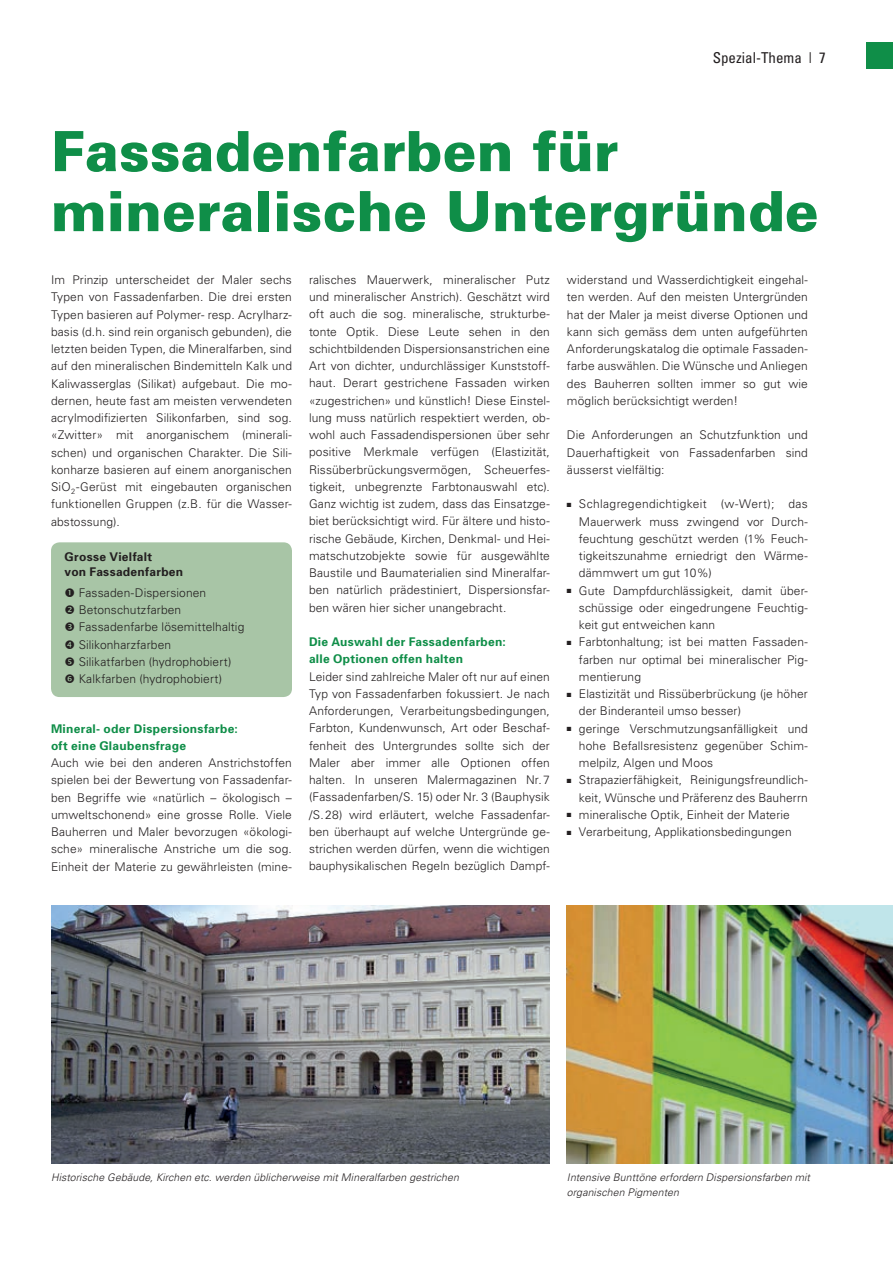
<style>
.page{position:relative;width:893px;height:1263px;background:#fff}
.page>*{position:absolute;margin:0;border:0;box-sizing:border-box;transform-origin:0 0}
.t1{font:900 55.5px/60px "Univers";color:#0f8e48}
.t2{font:condensed 15px "Univers";color:#231f20}
.t3{font:300 12px/17.2px "Univers";letter-spacing:.01em;color:#231f20;text-align:justify}
.t4{font:700 12px/17.2px "Univers";letter-spacing:.025em;color:#0f8e48}
.t5{font:700 12px/15px "Univers";letter-spacing:.025em;color:#231f20}
.t6{font:italic 300 10.5px/15px "Univers";letter-spacing:.01em;color:#231f20}
</style>
<div class="page">
<div style="left:866px;top:43px;width:27px;height:26px;background:#0f8e48"></div>
<img style="left:51px;top:905px;width:499px;height:259px">
<div style="left:51px;top:542px;width:241px;height:155px;background:#a8c5a6;border-radius:9px"></div>
<img style="left:567px;top:905px;width:326px;height:259px">
<p class="t2" style="left:713px;top:48px;width:114px">Spezial-Thema | 7</p>
<h1 class="t1" style="left:51px;top:120px;width:769px">Fassadenfarben für mineralische Untergründe</h1>
<p class="t3" style="left:51px;top:271px;width:242px">Im Prinzip unterscheidet der Maler sechs Typen von Fassadenfarben. Die drei ersten Typen basieren auf Polymer- resp. Acrylharz&shy;basis (d.h. sind rein organisch gebunden), die letzten beiden Typen, die Mineralfarben, sind auf den mineralischen Bindemitteln Kalk und Kaliwasserglas (Silikat) aufgebaut. Die mo&shy;dernen, heute fast am meisten verwendeten acrylmodifizierten Silikonfarben, sind sog. «Zwitter» mit anorganischem (minerali&shy;schen) und organischen Charakter. Die Sili&shy;konharze basieren auf einem anorganischen SiO<sub>2</sub>-Gerüst mit eingebauten organischen funktionellen Gruppen (z.B. für die Wasser&shy;abstossung).</p>
<p class="t3" style="left:309px;top:271px;width:242px">ralisches Mauerwerk, mineralischer Putz und mineralischer Anstrich). Geschätzt wird oft auch die sog. mineralische, strukturbe&shy;tonte Optik. Diese Leute sehen in den schichtbildenden Dispersionsanstrichen eine Art von dichter, undurchlässiger Kunststoff&shy;haut. Derart gestrichene Fassaden wirken «zugestrichen» und künstlich! Diese Einstel&shy;lung muss natürlich respektiert werden, ob&shy;wohl auch Fassadendispersionen über sehr positive Merkmale verfügen (Elastizität, Rissüberbrückungsvermögen, Scheuerfes&shy;tigkeit, unbegrenzte Farbtonauswahl etc).<br>Ganz wichtig ist zudem, dass das Einsatzge&shy;biet berücksichtigt wird. Für ältere und histo&shy;rische Gebäude, Kirchen, Denkmal- und Hei&shy;matschutzobjekte sowie für ausgewählte Baustile und Baumaterialien sind Mineralfar&shy;ben natürlich prädestiniert, Dispersionsfar&shy;ben wären hier sicher unangebracht.</p>
<p class="t4" style="left:309px;top:633px;width:198px">Die Auswahl der Fassadenfarben: alle Optionen offen halten</p>
<p class="t3" style="left:309px;top:667px;width:242px">Leider sind zahlreiche Maler oft nur auf einen Typ von Fassadenfarben fokussiert. Je nach Anforderungen, Verarbeitungsbedingungen, Farbton, Kundenwunsch, Art oder Beschaf&shy;fenheit des Untergrundes sollte sich der Maler aber immer alle Optionen offen halten. In unseren Malermagazinen Nr.7 (Fassadenfarben/S. 15) oder Nr. 3 (Bauphysik /S.28) wird erläutert, welche Fassadenfar&shy;ben überhaupt auf welche Untergründe ge&shy;strichen werden dürfen, wenn die wichtigen bauphysikalischen Regeln bezüglich Dampf-</p>
<p class="t3" style="left:567px;top:271px;width:242px">widerstand und Wasserdichtigkeit eingehal&shy;ten werden. Auf den meisten Untergründen hat der Maler ja meist diverse Optionen und kann sich gemäss dem unten aufgeführten Anforderungskatalog die optimale Fassaden&shy;farbe auswählen. Die Wünsche und Anliegen des Bauherren sollten immer so gut wie möglich berücksichtigt werden!</p>
<p class="t3" style="left:567px;top:426px;width:242px">Die Anforderungen an Schutzfunktion und Dauerhaftigkeit von Fassadenfarben sind äusserst vielfältig:</p>
<p class="t3" style="left:579px;top:495px;width:230px;text-indent:-12px">■ Schlagregendichtigkeit (w-Wert); das Mauerwerk muss zwingend vor Durch&shy;feuchtung geschützt werden (1% Feuch&shy;tigkeitszunahme erniedrigt den Wärme&shy;dämmwert um gut 10%)</p>
<p class="t3" style="left:579px;top:581px;width:230px;text-indent:-12px">■ Gute Dampfdurchlässigkeit, damit über&shy;schüssige oder eingedrungene Feuchtig&shy;keit gut entweichen kann</p>
<p class="t3" style="left:579px;top:633px;width:230px;text-indent:-12px">■ Farbtonhaltung; ist bei matten Fassaden&shy;farben nur optimal bei mineralischer Pig&shy;mentierung</p>
<p class="t3" style="left:579px;top:685px;width:230px;text-indent:-12px">■ Elastizität und Rissüberbrückung (je höher der Binderanteil umso besser)</p>
<p class="t3" style="left:579px;top:719px;width:230px;text-indent:-12px">■ geringe Verschmutzungsanfälligkeit und hohe Befallsresistenz gegenüber Schim&shy;melpilz, Algen und Moos</p>
<p class="t3" style="left:567px;top:771px;width:242px;text-align:right">■ Strapazierfähigkeit, Reinigungsfreundlich&shy;keit, Wünsche und Präferenz des Bauherrn</p>
<p class="t3" style="left:567px;top:806px;width:224px">■ mineralische Optik, Einheit der Materie</p>
<p class="t3" style="left:567px;top:823px;width:226px">■ Verarbeitung, Applikationsbedingungen</p>
<p class="t5" style="left:65px;top:549px;width:120px">Grosse Vielfalt<br>von Fassadenfarben</p>
<p class="t3" style="left:79px;top:584px;width:167px;text-align:left">Fassaden-Dispersionen<br>Betonschutzfarben<br>Fassadenfarbe lösemittelhaltig<br>Silikonharzfarben<br>Silikatfarben (hydrophobiert)<br>Kalkfarben (hydrophobiert)</p>
<p class="t4" style="left:51px;top:719px;width:188px">Mineral- oder Dispersionsfarbe: oft eine Glaubensfrage</p>
<p class="t3" style="left:51px;top:754px;width:242px">Auch wie bei den anderen Anstrichstoffen spielen bei der Bewertung von Fassadenfar&shy;ben Begriffe wie «natürlich – ökologisch – umweltschonend» eine grosse Rolle. Viele Bauherren und Maler bevorzugen «ökologi&shy;sche» mineralische Anstriche um die sog.<br>Einheit der Materie zu gewährleisten (mine-</p>
<p class="t6" style="left:51px;top:1170px;width:409px">Historische Gebäude, Kirchen etc. werden üblicherweise mit Mineralfarben gestrichen</p>
<p class="t6" style="left:567px;top:1169px;width:245px">Intensive Bunttöne erfordern Dispersionsfarben mit organischen Pigmenten</p>
</div>
